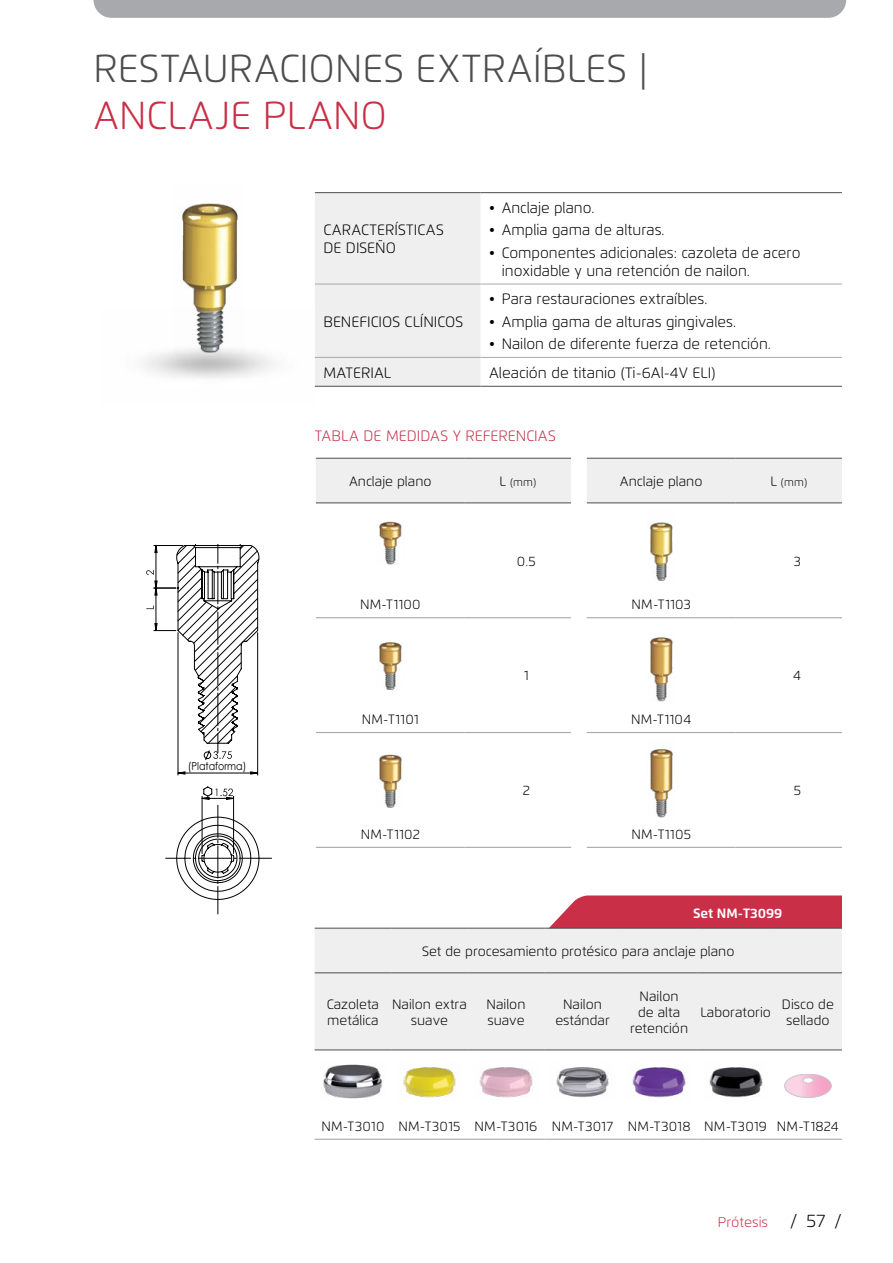
<style>
.page{position:relative;width:893px;height:1263px;background:#fff}
.page>*{position:absolute;margin:0;border:0;box-sizing:border-box;transform-origin:0 0}
.t1{font:300 39px "Flexo";color:#4d4d4f}
.t2{font:300 39px "Flexo";letter-spacing:.005em;color:#c92f47}
.t3{font:300 15px/18px "Flexo";color:#000}
.t4{font:300 15px "Flexo";color:#c92f47}
.t5{font:300 13.8px "Flexo";color:#c92f47}
.t6{font:300 13.5px/16.2px "Flexo";color:#000;text-align:center}
.t7{font:700 13.5px "Flexo";color:#fff}
.t8{font:10.95px "Century Gothic";letter-spacing:-.005em;color:#000;scale:.92 1}
.t9{font:300 10.8px "Flexo";color:#000}
.s1{font-size:13.5px}
.s2{font-size:18px;color:#000}
</style>
<div class="page">
<div style="left:94px;top:0;width:752px;height:18px;background:#a7a9ac"></div>
<div style="left:315px;top:193px;width:165px;height:193px;background:#efeff0"></div>
<hr style="left:315px;top:284px;width:165px;height:1px;background:#a7a9ac">
<hr style="left:480px;top:284px;width:362px;height:1px;background:#a7a9ac">
<hr style="left:315px;top:357px;width:165px;height:1px;background:#a7a9ac">
<hr style="left:480px;top:357px;width:362px;height:1px;background:#a7a9ac">
<hr style="left:315px;top:192px;width:165px;height:1px;background:#4d4d4f">
<hr style="left:315px;top:386px;width:165px;height:1px;background:#4d4d4f">
<hr style="left:480px;top:192px;width:362px;height:1px;background:#4d4d4f">
<hr style="left:480px;top:386px;width:362px;height:1px;background:#4d4d4f">
<img style="left:174px;top:203px;width:70px;height:154px">
<div style="left:316px;top:459px;width:255px;height:43px;background:#efeff0"></div>
<hr style="left:465px;top:617px;width:106px;height:1px;background:#a7a9ac">
<hr style="left:465px;top:732px;width:106px;height:1px;background:#a7a9ac">
<hr style="left:316px;top:458px;width:149px;height:1px;background:#4d4d4f">
<hr style="left:465px;top:458px;width:106px;height:1px;background:#4d4d4f">
<hr style="left:316px;top:502px;width:149px;height:1px;background:#4d4d4f">
<hr style="left:465px;top:502px;width:106px;height:1px;background:#4d4d4f">
<hr style="left:465px;top:847px;width:106px;height:1px;background:#a7a9ac">
<hr style="left:316px;top:617px;width:149px;height:1px;background:#a7a9ac">
<hr style="left:316px;top:732px;width:149px;height:1px;background:#a7a9ac">
<hr style="left:316px;top:847px;width:149px;height:1px;background:#a7a9ac">
<img style="left:379px;top:521px;width:23px;height:43px">
<img style="left:379px;top:642px;width:23px;height:48px">
<img style="left:379px;top:754px;width:23px;height:54px">
<div style="left:587px;top:459px;width:255px;height:43px;background:#efeff0"></div>
<hr style="left:736px;top:617px;width:106px;height:1px;background:#a7a9ac">
<hr style="left:736px;top:732px;width:106px;height:1px;background:#a7a9ac">
<hr style="left:587px;top:458px;width:149px;height:1px;background:#4d4d4f">
<hr style="left:736px;top:458px;width:106px;height:1px;background:#4d4d4f">
<hr style="left:587px;top:502px;width:149px;height:1px;background:#4d4d4f">
<hr style="left:736px;top:502px;width:106px;height:1px;background:#4d4d4f">
<hr style="left:736px;top:847px;width:106px;height:1px;background:#a7a9ac">
<hr style="left:587px;top:617px;width:149px;height:1px;background:#a7a9ac">
<hr style="left:587px;top:732px;width:149px;height:1px;background:#a7a9ac">
<hr style="left:587px;top:847px;width:149px;height:1px;background:#a7a9ac">
<img style="left:650px;top:522px;width:23px;height:58px">
<img style="left:650px;top:637px;width:23px;height:65px">
<img style="left:650px;top:749px;width:23px;height:68px">
<svg style="left:523px;top:895px;width:319px;height:33px;background:#cf4c61"></svg>
<div style="left:315px;top:929px;width:527px;height:120px;background:#efeff0"></div>
<hr style="left:315px;top:972px;width:76px;height:1px;background:#4d4d4f">
<hr style="left:391px;top:972px;width:77px;height:1px;background:#4d4d4f">
<hr style="left:468px;top:972px;width:76px;height:1px;background:#4d4d4f">
<hr style="left:544px;top:972px;width:77px;height:1px;background:#4d4d4f">
<hr style="left:621px;top:972px;width:76px;height:1px;background:#4d4d4f">
<hr style="left:697px;top:972px;width:77px;height:1px;background:#4d4d4f">
<hr style="left:774px;top:972px;width:68px;height:1px;background:#4d4d4f">
<hr style="left:315px;top:1139px;width:76px;height:1px;background:#a7a9ac">
<hr style="left:391px;top:1139px;width:77px;height:1px;background:#a7a9ac">
<hr style="left:468px;top:1139px;width:76px;height:1px;background:#a7a9ac">
<hr style="left:544px;top:1139px;width:77px;height:1px;background:#a7a9ac">
<hr style="left:621px;top:1139px;width:76px;height:1px;background:#a7a9ac">
<hr style="left:697px;top:1139px;width:77px;height:1px;background:#a7a9ac">
<hr style="left:774px;top:1139px;width:68px;height:1px;background:#a7a9ac">
<hr style="left:315px;top:928px;width:76px;height:1px;background:#4d4d4f">
<hr style="left:391px;top:928px;width:77px;height:1px;background:#4d4d4f">
<hr style="left:468px;top:928px;width:76px;height:1px;background:#4d4d4f">
<hr style="left:544px;top:928px;width:77px;height:1px;background:#4d4d4f">
<hr style="left:621px;top:928px;width:76px;height:1px;background:#4d4d4f">
<hr style="left:697px;top:928px;width:77px;height:1px;background:#4d4d4f">
<hr style="left:774px;top:928px;width:68px;height:1px;background:#4d4d4f">
<hr style="left:315px;top:1049px;width:76px;height:1px;background:#4d4d4f">
<hr style="left:391px;top:1049px;width:77px;height:1px;background:#4d4d4f">
<hr style="left:468px;top:1049px;width:76px;height:1px;background:#4d4d4f">
<hr style="left:544px;top:1049px;width:77px;height:1px;background:#4d4d4f">
<hr style="left:621px;top:1049px;width:76px;height:1px;background:#4d4d4f">
<hr style="left:697px;top:1049px;width:77px;height:1px;background:#4d4d4f">
<hr style="left:774px;top:1049px;width:68px;height:1px;background:#4d4d4f">
<img style="left:323px;top:1064px;width:60px;height:35px">
<img style="left:403px;top:1067px;width:53px;height:31px">
<img style="left:479px;top:1067px;width:54px;height:31px">
<img style="left:556px;top:1067px;width:53px;height:31px">
<img style="left:632px;top:1067px;width:54px;height:31px">
<img style="left:709px;top:1067px;width:54px;height:31px">
<svg style="left:784px;top:1074px;width:47px;height:23px"></svg>
<hr style="left:178px;top:633px;width:1px;height:142px;background:#000">
<hr style="left:257px;top:633px;width:1px;height:142px;background:#000">
<svg style="left:178px;top:771px;width:80px;height:3px"></svg>
<svg style="left:146px;top:545px;width:114px;height:215px"></svg>
<svg style="left:166px;top:786px;width:106px;height:128px"></svg>
<h1 class="t1" style="left:94px;top:45px;width:556px">RESTAURACIONES EXTRAÍBLES |</h1>
<h1 class="t2" style="left:94px;top:92px;width:295px">ANCLAJE PLANO</h1>
<p class="t3" style="left:323px;top:221px;width:122px">CARACTERÍSTICAS<br>DE DISEÑO</p>
<p class="t3" style="left:323px;top:312px;width:141px">BENEFICIOS CLÍNICOS</p>
<p class="t3" style="left:489px;top:199px;width:107px">• Anclaje plano.</p>
<p class="t3" style="left:489px;top:221px;width:177px">• Amplia gama de alturas.</p>
<p class="t3" style="left:502px;top:243px;width:300px;text-indent:-13px">• Componentes adicionales: cazoleta de acero inoxidable y una retención de nailon.</p>
<p class="t3" style="left:489px;top:290px;width:220px">• Para restauraciones extraíbles.</p>
<p class="t3" style="left:489px;top:312px;width:248px">• Amplia gama de alturas gingivales.</p>
<p class="t3" style="left:489px;top:335px;width:283px">• Nailon de diferente fuerza de retención.</p>
<p class="t3" style="left:323px;top:364px;width:69px">MATERIAL</p>
<p class="t3" style="left:489px;top:364px;width:228px">Aleación de titanio (Ti-6Al-4V ELI)</p>
<p class="t8" style="left:188px;top:759px;width:65px">(Plataforma)</p>
<p class="t4" style="left:315px;top:426px;width:242px">TABLA DE MEDIDAS Y REFERENCIAS</p>
<p class="t6" style="left:349px;top:473px;width:84px">Anclaje plano</p>
<p class="t9" style="left:499px;top:476px;width:38px"><span class="s1">L</span> (mm)</p>
<p class="t6" style="left:620px;top:473px;width:84px">Anclaje plano</p>
<p class="t9" style="left:770px;top:476px;width:38px"><span class="s1">L</span> (mm)</p>
<p class="t6" style="left:517px;top:553px;width:20px">0.5</p>
<p class="t6" style="left:794px;top:553px;width:9px">3</p>
<p class="t6" style="left:360px;top:596px;width:62px">NM-T1100</p>
<p class="t6" style="left:632px;top:596px;width:61px">NM-T1103</p>
<p class="t6" style="left:524px;top:668px;width:6px">1</p>
<p class="t6" style="left:793px;top:668px;width:9px">4</p>
<p class="t6" style="left:362px;top:711px;width:58px">NM-T1101</p>
<p class="t6" style="left:631px;top:711px;width:62px">NM-T1104</p>
<p class="t6" style="left:523px;top:782px;width:9px">2</p>
<p class="t6" style="left:794px;top:782px;width:9px">5</p>
<p class="t6" style="left:361px;top:826px;width:61px">NM-T1102</p>
<p class="t6" style="left:631px;top:826px;width:61px">NM-T1105</p>
<p class="t7" style="left:693px;top:905px;width:91px">Set NM-T3099</p>
<p class="t6" style="left:422px;top:943px;width:314px">Set de procesamiento protésico para anclaje plano</p>
<p class="t6" style="left:327px;top:996px;width:54px;text-align:left">Cazoleta metálica</p>
<p class="t6" style="left:392px;top:996px;width:76px">Nailon extra suave</p>
<p class="t6" style="left:487px;top:996px;width:40px;text-align:left">Nailon suave</p>
<p class="t6" style="left:555px;top:996px;width:56px">Nailon estándar</p>
<p class="t6" style="left:630px;top:988px;width:60px">Nailon<br>de alta retención</p>
<p class="t6" style="left:700px;top:1004px;width:72px">Laboratorio</p>
<p class="t6" style="left:782px;top:996px;width:53px">Disco de sellado</p>
<p class="t6" style="left:321px;top:1118px;width:519px">NM-T3010 NM-T3015 NM-T3016 NM-T3017 NM-T3018 NM-T3019 NM-T1824</p>
<p class="t5" style="left:718px;top:1213px;width:126px">Prótesis <span class="s2">/ 57 /</span></p>
</div>
